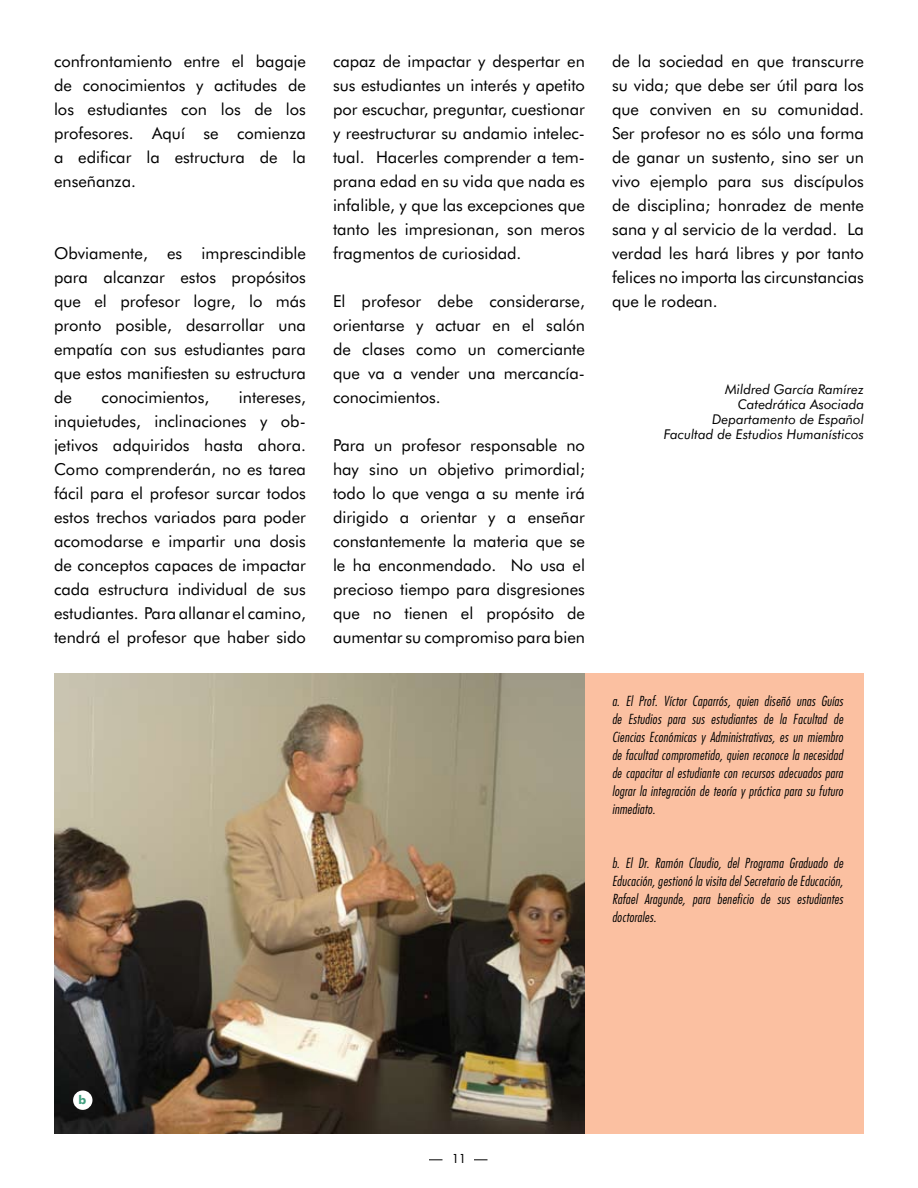
<style>
.page{position:relative;width:918px;height:1188px;background:#fff}
.page>*{position:absolute;margin:0;border:0;box-sizing:border-box;transform-origin:0 0}
.t1{font:16.5px/24px "Futura BT";color:#000;text-align:justify}
.t2{font:italic 300 condensed 13.5px/18px "Futura";letter-spacing:.02em;color:#000;text-align:justify}
.t3{font:italic 13.5px/15px "Futura BT";color:#000;text-align:right}
.t4{font:12px "Futura";color:#000}
.t5{font:700 12px "Futura BT";color:#44a081}
</style>
<div class="page">
<svg style="left:429px;top:1160px;width:13px;height:1px"></svg>
<svg style="left:474px;top:1160px;width:14px;height:1px"></svg>
<img style="left:54px;top:673px;width:531px;height:461px">
<div style="left:585px;top:673px;width:279px;height:461px;background:#fbc0a1"></div>
<div style="left:73px;top:1090px;width:19px;height:20px;background:#fff;border-radius:50%"></div>
<p class="t1" style="left:54px;top:49px;width:254px">confrontamiento entre el bagaje de conocimientos y actitudes de los estudiantes con los de los profesores. Aquí se comienza a edificar la estructura de la enseñanza.</p>
<p class="t1" style="left:54px;top:241px;width:254px">Obviamente, es imprescindible para alcanzar estos propósitos que el profesor logre, lo más pronto posible, desarrollar una empatía con sus estudiantes para que estos manifiesten su estructura de</p>
<p class="t1" style="left:54px;top:385px;width:254px;text-indent:185px">intereses, inquietudes, inclinaciones y ob&shy;jetivos adquiridos hasta ahora.<br>Como comprenderán, no es tarea fácil para el profesor surcar todos estos trechos variados para poder acomodarse e impartir una dosis de conceptos capaces de impactar cada estructura individual de sus estudiantes. Para allanar el camino, tendrá el profesor que haber sido</p>
<p class="t1" style="left:102px;top:385px;width:109px">conocimientos,</p>
<p class="t1" style="left:333px;top:49px;width:254px">capaz de impactar y despertar en sus estudiantes un interés y apetito por escuchar, preguntar, cuestionar y reestructurar su andamio intelec&shy;tual. Hacerles comprender a tem&shy;prana edad en su vida que nada es infalible, y que las excepciones que tanto les impresionan, son meros fragmentos de curiosidad.</p>
<p class="t1" style="left:333px;top:289px;width:254px">El profesor debe considerarse, orientarse y actuar en el salón de clases como un comerciante que va a vender una mercancía&shy;conocimientos.</p>
<p class="t1" style="left:333px;top:433px;width:254px">Para un profesor responsable no hay sino un objetivo primordial; todo lo que venga a su mente irá dirigido a orientar y a enseñar constantemente la materia que se le ha enconmendado. No usa el precioso tiempo para disgresiones que no tienen el propósito de aumentar su compromiso para bien</p>
<p class="t1" style="left:612px;top:49px;width:254px">de la sociedad en que transcurre su vida; que debe ser útil para los que conviven en su comunidad.<br>Ser profesor no es sólo una forma de ganar un sustento, sino ser un vivo ejemplo para sus discípulos de disciplina; honradez de mente sana y al servicio de la verdad. La verdad les hará libres y por tanto felices no importa las circunstancias que le rodean.</p>
<p class="t3" style="left:664px;top:381px;width:202px">Mildred García Ramírez<br>Catedrática Asociada<br>Departamento de Español<br>Facultad de Estudios Humanísticos</p>
<p class="t2" style="left:612px;top:691px;width:233px">a. El Prof. Víctor Caparrós, quien diseñó unas Guías de Estudios para sus estudiantes de la Facultad de Ciencias Económicas y Administrativas, es un miembro de facultad comprometido, quien reconoce la necesidad de capacitar al estudiante con recursos adecuados para lograr la integración de teoría y práctica para su futuro inmediato.</p>
<p class="t2" style="left:612px;top:853px;width:232px">b. El Dr. Ramón Claudio, del Programa Graduado de Educación, gestionó la visita del Secretario de Educación, Rafael Aragunde, para beneficio de sus estudiantes doctorales.</p>
<p class="t5" style="left:79px;top:1093px;width:9px">b</p>
<p class="t4" style="left:452px;top:1151px;width:6px">11</p>
</div>
